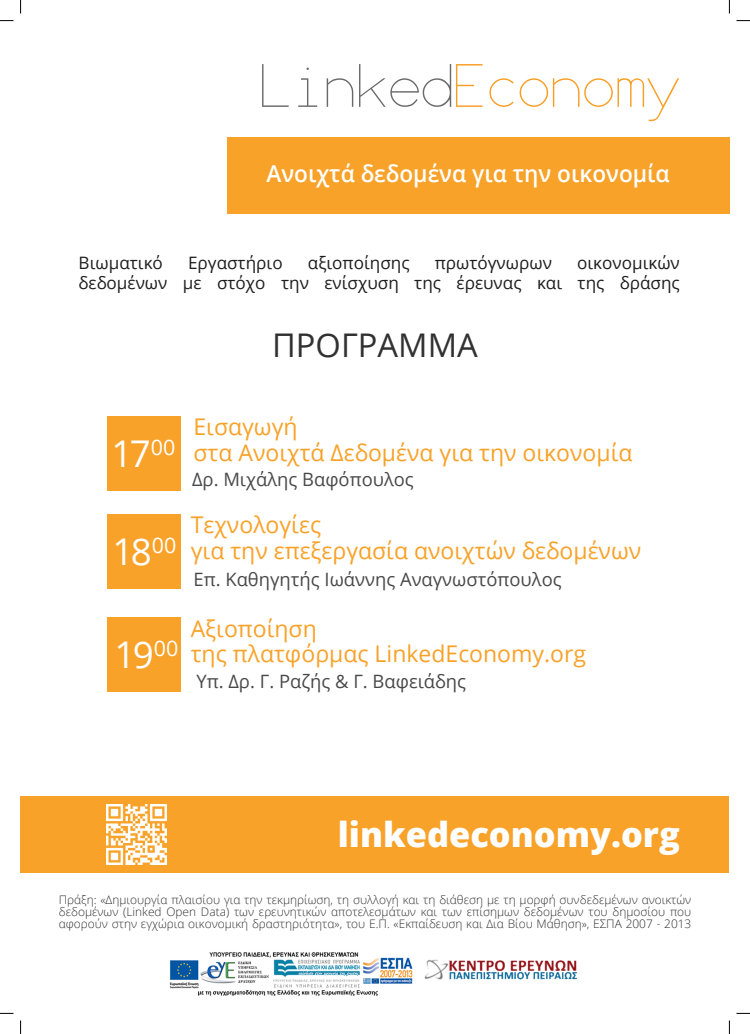
<style>
.page{position:relative;width:750px;height:1034px;background:#fff}
.page>*{position:absolute;margin:0;border:0;box-sizing:border-box;transform-origin:0 0}
.t1{font:36.8px "Open Sans";color:#fff}
.t2{font:800 34.35px "Open Sans";color:#fff}
.t3{font:32.6px "Open Sans";color:#323132}
.t4{font:600 23.3px "Open Sans";color:#fff}
.t5{font:23px/25.9px "Open Sans";color:#f9a229}
.t6{font:18.4px "Open Sans";color:#494949}
.t7{font:17.1px/20.6px "Open Sans";color:#1e1e1e;text-align:right}
.t8{font:300 11.75px/12px "Open Sans";color:#323132;text-align:justify}
</style>
<div class="page">
<div style="left:107px;top:417px;width:74px;height:74px;background:#f9a229"></div>
<div style="left:107px;top:514px;width:74px;height:74px;background:#f9a229"></div>
<div style="left:107px;top:618px;width:74px;height:74px;background:#f9a229"></div>
<div style="left:21px;top:796px;width:708px;height:76px;background:#f9a229"></div>
<img style="left:107px;top:804px;width:60px;height:60px">
<div style="left:227px;top:137px;width:502px;height:77px;background:#f9a229"></div>
<svg style="left:262px;top:64px;width:27px;height:43px"></svg>
<svg style="left:298px;top:68px;width:19px;height:39px"></svg>
<svg style="left:327px;top:78px;width:26px;height:29px"></svg>
<svg style="left:359px;top:64px;width:124px;height:43px"></svg>
<svg style="left:489px;top:78px;width:25px;height:29px"></svg>
<svg style="left:520px;top:78px;width:159px;height:43px"></svg>
<img style="left:169px;top:952px;width:244px;height:44px">
<img style="left:424px;top:959px;width:152px;height:21px">
<svg style="left:0;top:20px;width:14px;height:2px"></svg>
<svg style="left:736px;top:20px;width:14px;height:2px"></svg>
<svg style="left:0;top:1013px;width:14px;height:1px"></svg>
<svg style="left:736px;top:1013px;width:14px;height:1px"></svg>
<svg style="left:20px;top:0;width:2px;height:14px"></svg>
<svg style="left:20px;top:1020px;width:2px;height:13px"></svg>
<svg style="left:729px;top:0;width:1px;height:14px"></svg>
<svg style="left:729px;top:1020px;width:1px;height:13px"></svg>
<h3 class="t4" style="left:266px;top:157px;width:405px">Ανοιχτά δεδομένα για την οικονομία</h3>
<h3 class="t7" style="left:79px;top:252px;width:603px">οικονομικών<br>δεδομένων με στόχο την ενίσχυση της έρευνας και της δράσης</h3>
<h3 class="t7" style="left:79px;top:252px;width:86px">Βιωματικό</h3>
<h3 class="t7" style="left:188px;top:252px;width:96px">Εργαστήριο</h3>
<h3 class="t7" style="left:308px;top:252px;width:103px">αξιοποίησης</h3>
<h3 class="t7" style="left:435px;top:252px;width:119px">πρωτόγνωρων</h3>
<h3 class="t3" style="left:272px;top:323px;width:207px">ΠΡΟΓΡΑΜΜΑ</h3>
<h1 class="t1" style="left:112px;top:428px;width:65px">17<sup>00</sup></h1>
<h1 class="t1" style="left:113px;top:526px;width:65px">18<sup>00</sup></h1>
<h1 class="t1" style="left:115px;top:629px;width:65px">19<sup>00</sup></h1>
<h3 class="t5" style="left:193px;top:413px;width:441px">Εισαγωγή<br>στα Ανοιχτά Δεδομένα για την οικονομία</h3>
<h3 class="t6" style="left:192px;top:466px;width:223px">Δρ. Μιχάλης Βαφόπουλος</h3>
<h3 class="t5" style="left:191px;top:511px;width:452px">Τεχνολογίες<br>για την επεξεργασία ανοιχτών δεδομένων</h3>
<h3 class="t6" style="left:194px;top:566px;width:370px">Επ. Καθηγητής Iωάννης Αναγνωστόπουλος</h3>
<h3 class="t5" style="left:191px;top:614px;width:397px">Αξιοποίηση<br>της πλατφόρμας LinkedEconomy.org</h3>
<h3 class="t6" style="left:197px;top:669px;width:271px">Yπ. Δρ. Γ. Ραζής &amp; Γ. Βαφειάδης</h3>
<h2 class="t2" style="left:338px;top:807px;width:343px">linkedeconomy.org</h2>
<p class="t8" style="left:59px;top:893px;width:634px">Πράξη: «Δημιουργία πλαισίου για την τεκμηρίωση, τη συλλογή και τη διάθεση με τη μορφή συνδεδεμένων ανοικτών δεδομένων (Linked Open Data) των ερευνητικών αποτελεσμάτων και των επίσημων δεδομένων του δημοσίου που αφορούν στην εγχώρια οικονομική δραστηριότητα», του Ε.Π. «Εκπαίδευση και Δια Βίου Μάθηση», ΕΣΠΑ 2007 - 2013</p>
</div>
